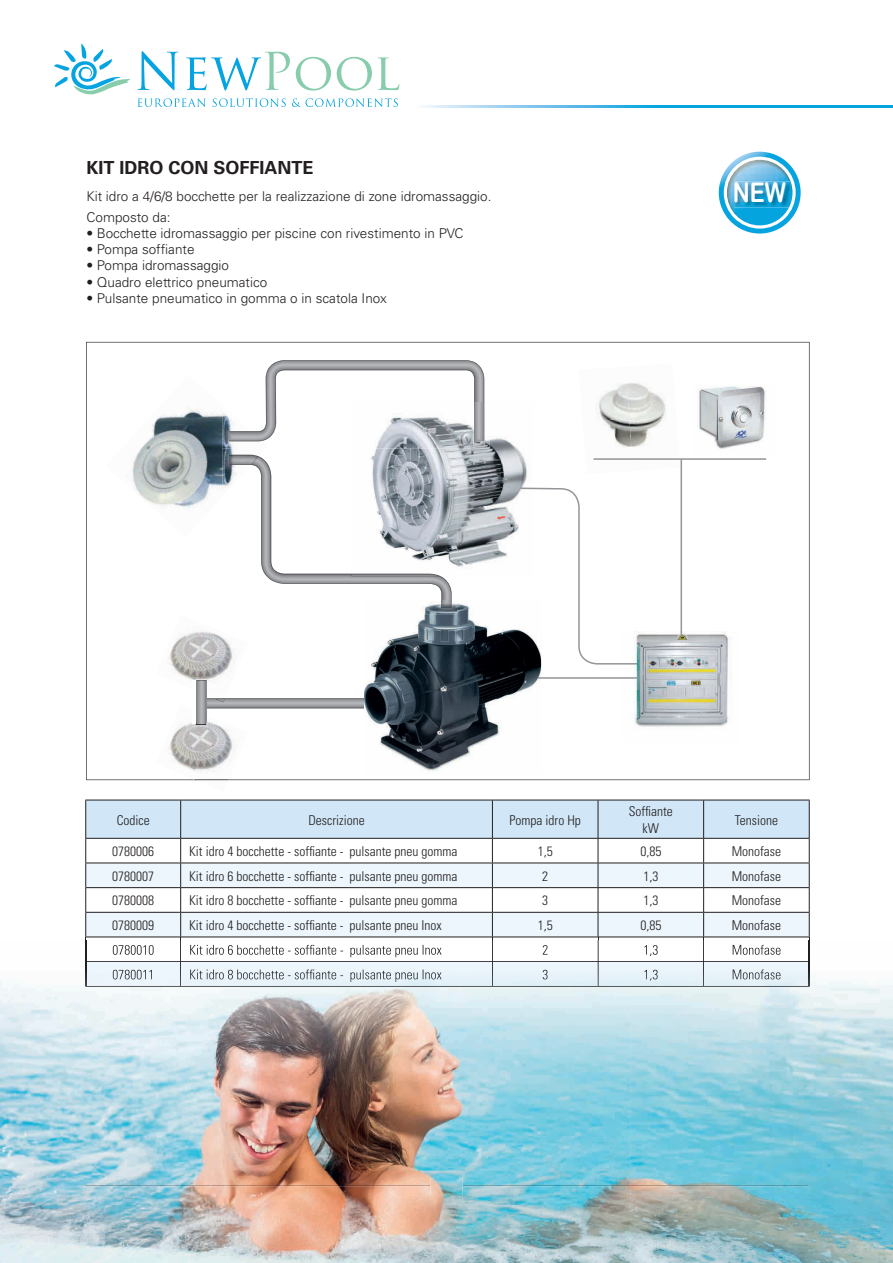
<style>
.page{position:relative;width:893px;height:1263px;background:#fff}
.page>*{position:absolute;margin:0;border:0;box-sizing:border-box;transform-origin:0 0}
.t1{font:27.15px "Arial Rounded MT Bold";color:#fff;scale:.83 1}
.t2{font:700 18px "Univers";color:#231f20}
.t3{font:300 condensed 13.5px/16.2px "Univers";color:#231f20;text-align:center}
.t4{font:300 13.5px "Univers";color:#231f20}
</style>
<div class="page">
<svg style="left:423px;top:105px;width:470px;height:2px"></svg>
<svg style="left:138px;top:51px;width:40px;height:39px"></svg>
<svg style="left:186px;top:52px;width:104px;height:39px"></svg>
<svg style="left:296px;top:57px;width:35px;height:34px"></svg>
<svg style="left:337px;top:57px;width:62px;height:34px"></svg>
<svg style="left:138px;top:98px;width:68px;height:9px"></svg>
<svg style="left:213px;top:98px;width:73px;height:9px"></svg>
<svg style="left:292px;top:98px;width:106px;height:9px"></svg>
<svg style="left:54px;top:44px;width:76px;height:50px"></svg>
<svg style="left:719px;top:152px;width:82px;height:82px"></svg>
<img style="left:727px;top:160px;width:65px;height:65px">
<img style="left:734px;top:181px;width:57px;height:26px">
<svg style="left:86px;top:342px;width:723px;height:438px"></svg>
<img style="left:106px;top:375px;width:116px;height:163px">
<img style="left:248px;top:732px;width:116px;height:7px">
<img style="left:364px;top:601px;width:177px;height:173px">
<img style="left:623px;top:632px;width:115px;height:111px">
<img style="left:693px;top:382px;width:83px;height:72px">
<img style="left:626px;top:363px;width:50px;height:52px">
<img style="left:629px;top:415px;width:51px;height:56px">
<img style="left:579px;top:367px;width:50px;height:55px">
<img style="left:583px;top:419px;width:50px;height:55px">
<hr style="left:593px;top:458px;width:173px;height:2px;background:#939598">
<hr style="left:681px;top:459px;width:1px;height:176px;background:#939598">
<hr style="left:538px;top:677px;width:99px;height:2px;background:#939598">
<img style="left:156px;top:704px;width:90px;height:77px">
<img style="left:194px;top:779px;width:35px;height:1px">
<img style="left:194px;top:732px;width:54px;height:7px">
<img style="left:156px;top:614px;width:92px;height:78px">
<img style="left:222px;top:449px;width:142px;height:165px">
<img style="left:222px;top:449px;width:43px;height:48px">
<img style="left:452px;top:576px;width:5px;height:25px">
<img style="left:364px;top:601px;width:93px;height:13px">
<svg style="left:229px;top:455px;width:223px;height:153px"></svg>
<svg style="left:192px;top:680px;width:197px;height:52px"></svg>
<img style="left:192px;top:680px;width:15px;height:44px">
<img style="left:457px;top:402px;width:77px;height:174px">
<img style="left:351px;top:449px;width:106px;height:127px">
<img style="left:351px;top:574px;width:88px;height:2px">
<svg style="left:519px;top:487px;width:119px;height:178px"></svg>
<img style="left:0;top:980px;width:105px;height:283px">
<img style="left:788px;top:982px;width:105px;height:281px">
<img style="left:105px;top:987px;width:683px;height:276px">
<img style="left:181px;top:986px;width:628px;height:1px">
<svg style="left:85px;top:800px;width:725px;height:186px"></svg>
<img style="left:644px;top:970px;width:14px;height:11px">
<img style="left:733px;top:969px;width:47px;height:10px">
<img style="left:85px;top:1185px;width:723px;height:1px">
<img style="left:430px;top:1178px;width:33px;height:18px">
<img style="left:434px;top:1179px;width:26px;height:12px">
<img style="left:222px;top:355px;width:268px;height:94px">
<img style="left:222px;top:405px;width:46px;height:44px">
<img style="left:351px;top:402px;width:139px;height:47px">
<img style="left:229px;top:361px;width:255px;height:80px">
<img style="left:475px;top:402px;width:9px;height:40px">
<h2 class="t2" style="left:86px;top:157px;width:228px">KIT IDRO CON SOFFIANTE</h2>
<p class="t4" style="left:86px;top:188px;width:406px">Kit idro a 4/6/8 bocchette per la realizzazione di zone idromassaggio.</p>
<h1 class="t1" style="left:733px;top:176px;width:66px">NEW</h1>
<p class="t4" style="left:86px;top:209px;width:86px">Composto da:</p>
<p class="t4" style="left:86px;top:225px;width:378px">• Bocchette idromassaggio per piscine con rivestimento in PVC</p>
<p class="t4" style="left:86px;top:241px;width:110px">• Pompa soffiante</p>
<p class="t4" style="left:86px;top:257px;width:144px">• Pompa idromassaggio</p>
<p class="t4" style="left:86px;top:274px;width:182px">• Quadro elettrico pneumatico</p>
<p class="t4" style="left:86px;top:290px;width:302px">• Pulsante pneumatico in gomma o in scatola Inox</p>
<p class="t3" style="left:117px;top:812px;width:34px">Codice</p>
<p class="t3" style="left:308px;top:812px;width:58px">Descrizione</p>
<p class="t3" style="left:510px;top:812px;width:73px">Pompa idro Hp</p>
<p class="t3" style="left:629px;top:803px;width:46px">Soffiante kW</p>
<p class="t3" style="left:735px;top:812px;width:45px">Tensione</p>
<p class="t3" style="left:112px;top:843px;width:43px">0780006</p>
<p class="t3" style="left:189px;top:843px;width:270px">Kit idro 4 bocchette - soffiante - pulsante pneu gomma</p>
<p class="t3" style="left:538px;top:843px;width:16px">1,5</p>
<p class="t3" style="left:640px;top:843px;width:22px">0,85</p>
<p class="t3" style="left:732px;top:843px;width:51px">Monofase</p>
<p class="t3" style="left:112px;top:868px;width:43px">0780007</p>
<p class="t3" style="left:189px;top:868px;width:270px">Kit idro 6 bocchette - soffiante - pulsante pneu gomma</p>
<p class="t3" style="left:542px;top:868px;width:7px">2</p>
<p class="t3" style="left:643px;top:868px;width:16px">1,3</p>
<p class="t3" style="left:732px;top:868px;width:51px">Monofase</p>
<p class="t3" style="left:112px;top:892px;width:43px">0780008</p>
<p class="t3" style="left:189px;top:892px;width:270px">Kit idro 8 bocchette - soffiante - pulsante pneu gomma</p>
<p class="t3" style="left:542px;top:892px;width:7px">3</p>
<p class="t3" style="left:643px;top:892px;width:16px">1,3</p>
<p class="t3" style="left:732px;top:892px;width:51px">Monofase</p>
<p class="t3" style="left:112px;top:917px;width:43px">0780009</p>
<p class="t3" style="left:189px;top:917px;width:254px">Kit idro 4 bocchette - soffiante - pulsante pneu Inox</p>
<p class="t3" style="left:538px;top:917px;width:16px">1,5</p>
<p class="t3" style="left:640px;top:917px;width:22px">0,85</p>
<p class="t3" style="left:732px;top:917px;width:51px">Monofase</p>
</div>
